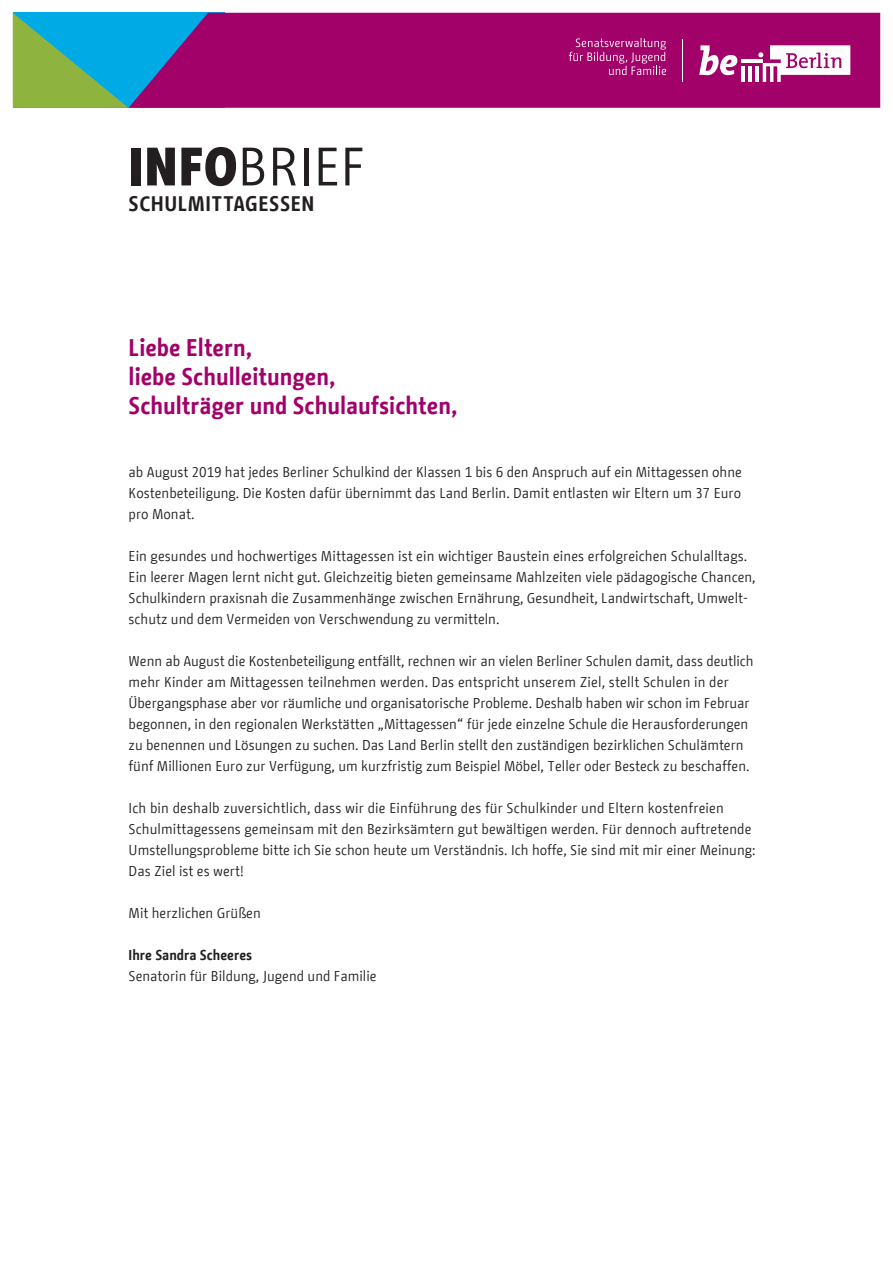
<style>
.page{position:relative;width:893px;height:1263px;background:#fff}
.page>*{position:absolute;margin:0;border:0;box-sizing:border-box;transform-origin:0 0}
.t1{font:54px "BMF Change";letter-spacing:.01em;color:#231f20}
.t2{font:700 24px/28.8px "BMF Change";color:#a20169}
.t3{font:700 21px "BMF Change";letter-spacing:.025em;color:#231f20}
.t4{font:14.25px/21px "BMF Change";color:#231f20}
.t5{font:700 14.25px "BMF Change";color:#231f20}
.s1{font-weight:900}
</style>
<div class="page">
<svg style="left:12px;top:13px;width:116px;height:95px;background:#49b092"></svg>
<svg style="left:128px;top:13px;width:753px;height:95px;background:#980c71"></svg>
<svg style="left:699px;top:45px;width:38px;height:30px"></svg>
<hr style="left:741px;top:66px;width:3px;height:16px;background:#fff">
<hr style="left:748px;top:66px;width:4px;height:16px;background:#fff">
<hr style="left:755px;top:66px;width:4px;height:16px;background:#fff">
<hr style="left:741px;top:59px;width:22px;height:4px;background:#fff">
<svg style="left:758px;top:45px;width:92px;height:37px"></svg>
<hr style="left:682px;top:39px;width:1px;height:43px;background:#fff">
<svg style="left:569px;top:38px;width:97px;height:37px;background:#af267f"></svg>
<h1 class="t1" style="left:129px;top:128px;width:238px"><span class="s1">INFO</span>BRIEF</h1>
<h3 class="t3" style="left:129px;top:189px;width:187px">SCHULMITTAGESSEN</h3>
<h2 class="t2" style="left:129px;top:333px;width:330px">Liebe Eltern,<br>liebe Schulleitungen,<br>Schulträger und Schulaufsichten,</h2>
<p class="t4" style="left:129px;top:461px;width:615px;text-align:justify">ab August 2019 hat jedes Berliner Schulkind der Klassen 1 bis 6 den Anspruch auf ein Mittagessen ohne Kostenbeteiligung. Die Kosten dafür übernimmt das Land Berlin. Damit entlasten wir Eltern um 37 Euro pro Monat.</p>
<p class="t4" style="left:129px;top:545px;width:629px">Ein gesundes und hochwertiges Mittagessen ist ein wichtiger Baustein eines erfolgreichen Schulalltags.<br>Ein leerer Magen lernt nicht gut. Gleichzeitig bieten gemeinsame Mahlzeiten viele pädagogische Chancen, Schulkindern praxisnah die Zusammenhänge zwischen Ernährung, Gesundheit, Landwirtschaft, Umwelt&shy;schutz und dem Vermeiden von Verschwendung zu vermitteln.</p>
<p class="t4" style="left:129px;top:650px;width:626px">Wenn ab August die Kostenbeteiligung entfällt, rechnen wir an vielen Berliner Schulen damit, dass deutlich mehr Kinder am Mittagessen teilnehmen werden. Das entspricht unserem Ziel, stellt Schulen in der Übergangsphase aber vor räumliche und organisatorische Probleme. Deshalb haben wir schon im Februar begonnen, in den regionalen Werkstätten „Mittagessen“ für jede einzelne Schule die Herausforderungen zu benennen und Lösungen zu suchen. Das Land Berlin stellt den zuständigen bezirklichen Schulämtern fünf Millionen Euro zur Verfügung, um kurzfristig zum Beispiel Möbel, Teller oder Besteck zu beschaffen.</p>
<p class="t4" style="left:129px;top:797px;width:628px">Ich bin deshalb zuversichtlich, dass wir die Einführung des für Schulkinder und Eltern kostenfreien Schulmittagessens gemeinsam mit den Bezirksämtern gut bewältigen werden. Für dennoch auftretende Umstellungsprobleme bitte ich Sie schon heute um Verständnis. Ich hoffe, Sie sind mit mir einer Meinung:<br>Das Ziel ist es wert!</p>
<p class="t4" style="left:129px;top:902px;width:134px">Mit herzlichen Grüßen</p>
<p class="t5" style="left:129px;top:945px;width:125px">Ihre Sandra Scheeres</p>
<p class="t4" style="left:129px;top:965px;width:250px">Senatorin für Bildung, Jugend und Familie</p>
</div>
